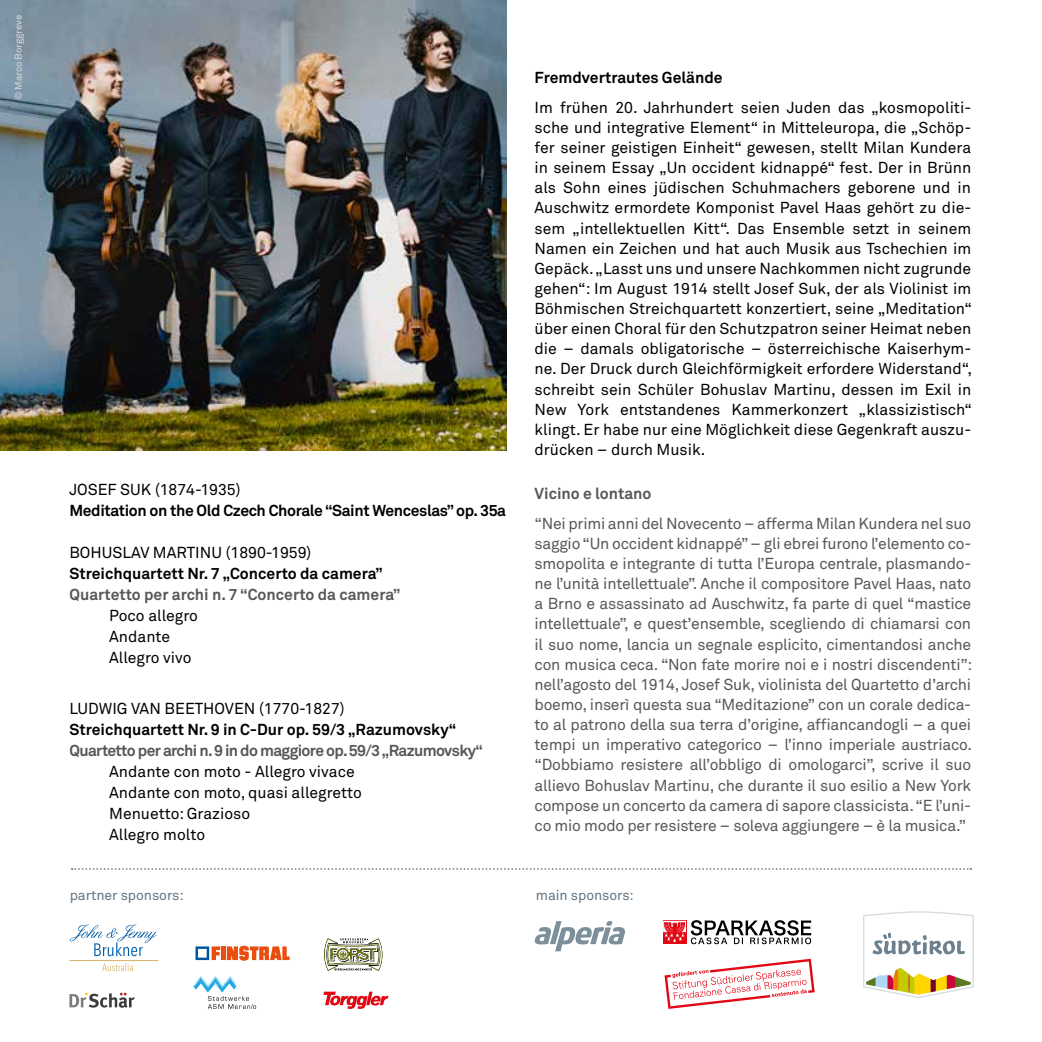
<style>
.page{position:relative;width:1042px;height:1042px;background:#fff}
.page>*{position:absolute;margin:0;border:0;box-sizing:border-box;transform-origin:0 0}
.t1{font:15.75px/20.1px "Akkurat Pro";color:#000}
.t2{font:15.75px/20.1px "Akkurat Pro";letter-spacing:-.015em;color:#575756;text-align:justify}
.t3{font:700 15.75px "Akkurat Pro";color:#000}
.t4{font:700 15.75px "Akkurat Pro";letter-spacing:-.01em;color:#575756}
.t5{font:700 15.75px "Akkurat Pro";letter-spacing:-.025em;color:#000}
.t6{font:700 15.75px "Akkurat Pro";letter-spacing:-.04em;color:#575756}
.t7{font:14px "Akkurat Pro";letter-spacing:-.005em;color:#647682}
.t8{font:9.62px "Akkurat Pro";color:#dadada}
</style>
<div class="page">
<img style="left:0;top:0;width:506px;height:450px">
<svg style="left:664px;top:959px;width:150px;height:50px"></svg>
<svg style="left:663px;top:920px;width:148px;height:24px"></svg>
<svg style="left:535px;top:921px;width:90px;height:30px"></svg>
<svg style="left:863px;top:911px;width:111px;height:87px"></svg>
<svg style="left:193px;top:976px;width:63px;height:33px"></svg>
<svg style="left:323px;top:991px;width:65px;height:18px"></svg>
<svg style="left:324px;top:938px;width:58px;height:33px"></svg>
<svg style="left:227px;top:945px;width:63px;height:16px"></svg>
<hr style="left:221px;top:946px;width:4px;height:14px;background:#e94e0f">
<svg style="left:195px;top:946px;width:25px;height:14px"></svg>
<svg style="left:69px;top:992px;width:66px;height:16px"></svg>
<svg style="left:70px;top:924px;width:87px;height:32px"></svg>
<svg style="left:102px;top:963px;width:31px;height:8px"></svg>
<hr style="left:69px;top:960px;width:89px;height:1px;background:#d7b46a">
<svg style="left:72px;top:868px;width:899px;height:2px"></svg>
<p class="t8" style="left:13px;top:100px;width:87px;rotate:-90deg">© Marco Borggreve</p>
<p class="t1" style="left:69px;top:479px;width:173px">JOSEF SUK (1874-1935)</p>
<p class="t5" style="left:69px;top:500px;width:438px">Meditation on the Old Czech Chorale “Saint Wenceslas” op. 35a</p>
<p class="t1" style="left:69px;top:542px;width:243px">BOHUSLAV MARTINU (1890-1959)</p>
<p class="t3" style="left:69px;top:563px;width:315px">Streichquartett Nr. 7 „Concerto da camera”</p>
<p class="t4" style="left:69px;top:584px;width:332px">Quartetto per archi n. 7 “Concerto da camera”</p>
<p class="t1" style="left:109px;top:605px;width:90px;line-height:21px">Poco allegro<br>Andante<br>Allegro vivo</p>
<p class="t1" style="left:69px;top:699px;width:277px">LUDWIG VAN BEETHOVEN (1770-1827)</p>
<p class="t3" style="left:69px;top:720px;width:388px">Streichquartett Nr. 9 in C-Dur op. 59/3 „Razumovsky“</p>
<p class="t6" style="left:69px;top:741px;width:415px">Quartetto per archi n. 9 in do maggiore op. 59/3 „Razumovsky“</p>
<p class="t1" style="left:109px;top:761px;width:254px;line-height:21px">Andante con moto - Allegro vivace<br>Andante con moto, quasi allegretto<br>Menuetto: Grazioso<br>Allegro molto</p>
<p class="t3" style="left:534px;top:67px;width:190px">Fremdvertrautes Gelände</p>
<p class="t1" style="left:534px;top:98px;width:439px;text-align:justify">Im frühen 20. Jahrhundert seien Juden das „kosmopoliti&shy;sche und integrative Element“ in Mitteleuropa, die „Schöp&shy;fer seiner geistigen Einheit“ gewesen, stellt Milan Kundera in seinem Essay „Un occident kidnappé“ fest. Der in Brünn als Sohn eines jüdischen Schuhmachers geborene und in Auschwitz ermordete Komponist Pavel Haas gehört zu die&shy;sem „intellektuellen Kitt“. Das Ensemble setzt in seinem Namen ein Zeichen und hat auch Musik aus Tschechien im Gepäck. „Lasst uns und unsere Nachkommen nicht zugrunde gehen“: Im August 1914 stellt Josef Suk, der als Violinist im Böhmischen Streichquartett konzertiert, seine „Meditation“ über einen Choral für den Schutzpatron seiner Heimat neben die – damals obligatorische – österreichische Kaiserhym&shy;ne. Der Druck durch Gleichförmigkeit erfordere Widerstand“, schreibt sein Schüler Bohuslav Martinu, dessen im Exil in New York entstandenes Kammerkonzert „klassizistisch“ klingt. Er habe nur eine Möglichkeit diese Gegenkraft auszu&shy;drücken – durch Musik.</p>
<p class="t4" style="left:534px;top:483px;width:119px">Vicino e lontano</p>
<p class="t2" style="left:534px;top:514px;width:439px">“Nei primi anni del Novecento – afferma Milan Kundera nel suo saggio “Un occident kidnappé” – gli ebrei furono l’elemento co&shy;smopolita e integrante di tutta l’Europa centrale, plasmando&shy;ne l’unità intellettuale”. Anche il compositore Pavel Haas, nato a Brno e assassinato ad Auschwitz, fa parte di quel “mastice intellettuale”, e quest’ensemble, scegliendo di chiamarsi con il suo nome, lancia un segnale esplicito, cimentandosi anche con musica ceca. “Non fate morire noi e i nostri discendenti”: nell’agosto del 1914, Josef Suk, violinista del Quartetto d’archi boemo, inserì questa sua “Meditazione” con un corale dedica&shy;to al patrono della sua terra d’origine, affiancandogli – a quei tempi un imperativo categorico – l’inno imperiale austriaco. “Dobbiamo resistere all’obbligo di omologarci”, scrive il suo allievo Bohuslav Martinu, che durante il suo esilio a New York compose un concerto da camera di sapore classicista. “E l’uni&shy;co mio modo per resistere – soleva aggiungere – è la musica.”</p>
<p class="t7" style="left:70px;top:886px;width:115px">partner sponsors:</p>
<p class="t7" style="left:536px;top:886px;width:99px">main sponsors:</p>
</div>
